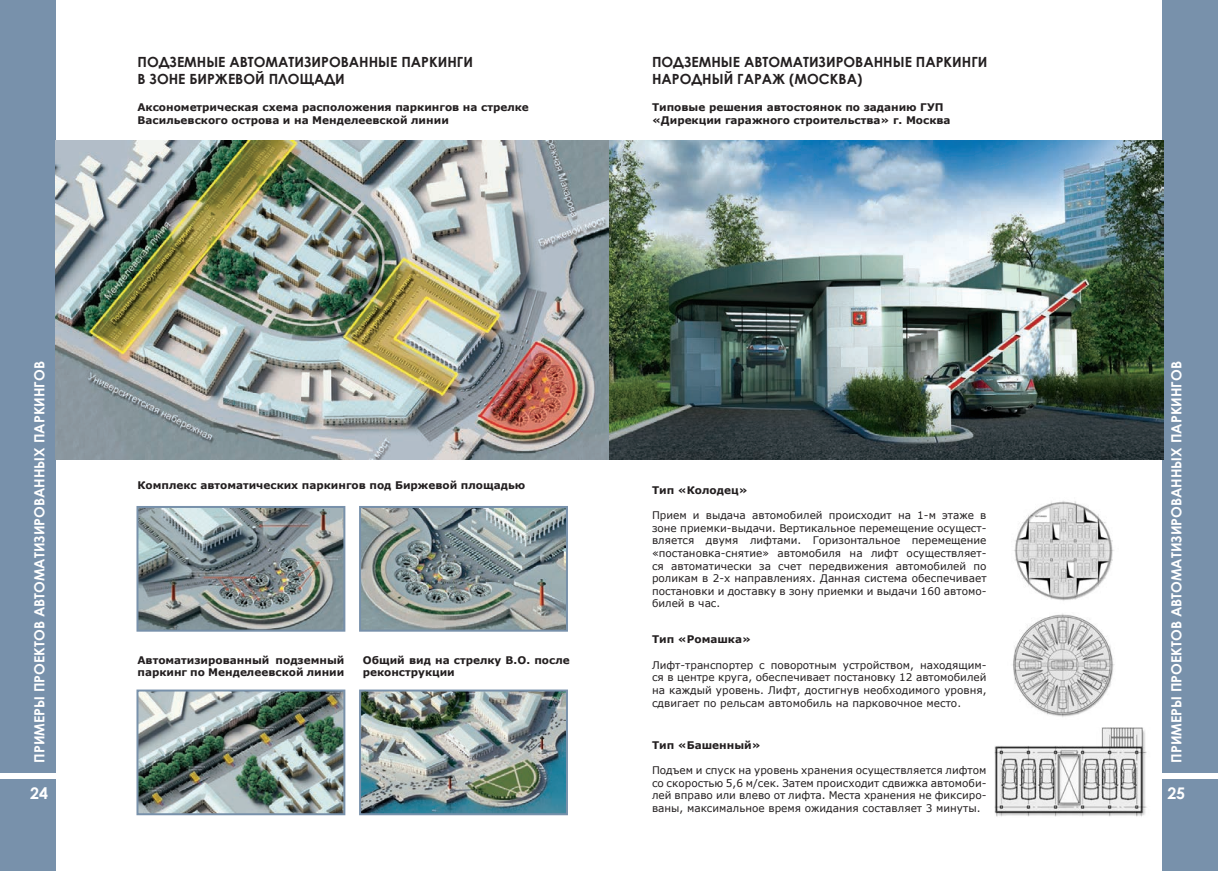
<style>
.page{position:relative;width:1219px;height:871px;background:#fff}
.page>*{position:absolute;margin:0;border:0;box-sizing:border-box;transform-origin:0 0}
.t1{font:700 16px "Century Gothic";color:#fff}
.t2{font:700 14px/16.8px "Century Gothic";color:#231f20}
.t3{font:700 14px "Century Gothic";color:#fff}
.t4{font:10.5px/12.6px "Verdana";color:#231f20;text-align:justify}
.t5{font:700 10.5px/12.6px "Verdana";color:#231f20}
</style>
<div class="page">
<div style="left:0;top:779px;width:56px;height:91px;background:#7891ab"></div>
<div style="left:0;top:0;width:56px;height:772px;background:#7891ab"></div>
<div style="left:1162px;top:779px;width:56px;height:91px;background:#7891ab"></div>
<div style="left:1162px;top:0;width:56px;height:772px;background:#7891ab"></div>
<img style="left:55px;top:140px;width:1109px;height:319px">
<img style="left:362px;top:692px;width:203px;height:120px">
<div style="left:359px;top:689px;width:209px;height:126px;border:2px solid #7891ab"></div>
<img style="left:139px;top:509px;width:203px;height:119px">
<div style="left:136px;top:506px;width:209px;height:125px;border:2px solid #7891ab"></div>
<img style="left:362px;top:509px;width:203px;height:119px">
<div style="left:359px;top:506px;width:209px;height:125px;border:2px solid #7891ab"></div>
<img style="left:139px;top:692px;width:203px;height:120px">
<div style="left:136px;top:689px;width:209px;height:126px;border:2px solid #7891ab"></div>
<img style="left:1013px;top:613px;width:102px;height:104px">
<img style="left:994px;top:727px;width:153px;height:90px">
<img style="left:1014px;top:501px;width:100px;height:100px">
<h2 class="t2" style="left:137px;top:53px;width:337px">ПОДЗЕМНЫЕ АВТОМАТИЗИРОВАННЫЕ ПАРКИНГИ<br>В ЗОНЕ БИРЖЕВОЙ ПЛОЩАДИ</h2>
<h2 class="t2" style="left:652px;top:53px;width:337px">ПОДЗЕМНЫЕ АВТОМАТИЗИРОВАННЫЕ ПАРКИНГИ<br>НАРОДНЫЙ ГАРАЖ (МОСКВА)</h2>
<p class="t5" style="left:137px;top:101px;width:393px">Аксонометрическая схема расположения паркингов на стрелке<br>Васильевского острова и на Менделеевской линии</p>
<p class="t5" style="left:652px;top:101px;width:300px">Типовые решения автостоянок по заданию ГУП «Дирекции гаражного строительства» г. Москва</p>
<h2 class="t3" style="left:29px;top:762px;width:403px;rotate:-90deg">ПРИМЕРЫ ПРОЕКТОВ АВТОМАТИЗИРОВАННЫХ ПАРКИНГОВ</h2>
<h2 class="t3" style="left:1166px;top:762px;width:403px;rotate:-90deg">ПРИМЕРЫ ПРОЕКТОВ АВТОМАТИЗИРОВАННЫХ ПАРКИНГОВ</h2>
<p class="t5" style="left:137px;top:478px;width:389px">Комплекс автоматических паркингов под Биржевой площадью</p>
<p class="t5" style="left:652px;top:483px;width:97px">Тип «Колодец»</p>
<p class="t4" style="left:652px;top:508px;width:336px">Прием и выдача автомобилей происходит на 1-м этаже в зоне приемки-выдачи. Вертикальное перемещение осущест&shy;вляется двумя лифтами. Горизонтальное перемещение «постановка-снятие» автомобиля на лифт осуществляет&shy;ся автоматически за счет передвижения автомобилей по роликам в 2-х направлениях. Данная система обеспечивает постановки и доставку в зону приемки и выдачи 160 автомо&shy;билей в час.</p>
<p class="t5" style="left:652px;top:633px;width:100px">Тип «Ромашка»</p>
<p class="t4" style="left:652px;top:658px;width:336px">Лифт-транспортер с поворотным устройством, находящим&shy;ся в центре круга, обеспечивает постановку 12 автомобилей на каждый уровень. Лифт, достигнув необходимого уровня, сдвигает по рельсам автомобиль на парковочное место.</p>
<p class="t5" style="left:652px;top:738px;width:110px">Тип «Башенный»</p>
<p class="t4" style="left:652px;top:763px;width:336px">Подъем и спуск на уровень хранения осуществляется лифтом со скоростью 5,6 м/сек. Затем происходит сдвижка автомоби&shy;лей вправо или влево от лифта. Места хранения не фиксиро&shy;ваны, максимальное время ожидания составляет 3 минуты.</p>
<p class="t5" style="left:137px;top:653px;width:208px">Автоматизированный подземный паркинг по Менделеевской линии</p>
<p class="t5" style="left:363px;top:653px;width:208px">Общий вид на стрелку В.О. после реконструкции</p>
<h1 class="t1" style="left:30px;top:780px;width:19px">24</h1>
<h1 class="t1" style="left:1167px;top:780px;width:19px">25</h1>
</div>
